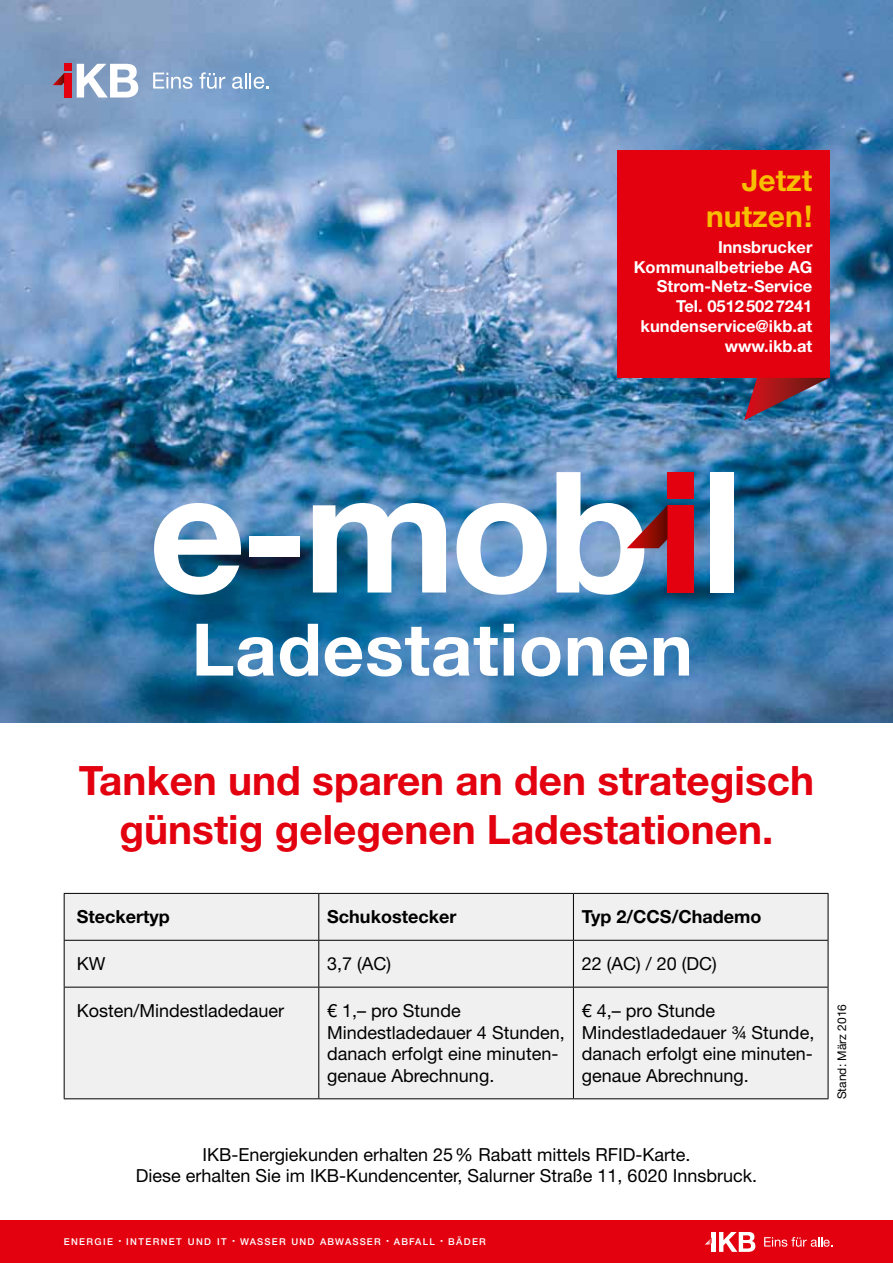
<style>
.page{position:relative;width:893px;height:1263px;background:#fff}
.page>*{position:absolute;margin:0;border:0;box-sizing:border-box;transform-origin:0 0}
.t1{font:700 168.6px "Helvetica Neue";color:#fff}
.t2{font:700 72.45px "Helvetica Neue";letter-spacing:.01em;color:#fff}
.t3{font:700 40.5px/48.6px "Helvetica Neue LT Std";color:#e3000f;text-align:center}
.t4{font:700 30px/36px "Helvetica Neue LT Std";color:#f7bf00;text-align:right}
.t5{font:18px/21.6px "Helvetica Neue LT Std";color:#000}
.t6{font:700 18px "Helvetica Neue LT Std";color:#000}
.t7{font:700 16.5px/19.8px "Helvetica Neue LT Std";color:#fff;text-align:right}
.t8{font:12px "Helvetica Neue LT Std";color:#000}
.t9{font:500 9.45px "Helvetica Neue LT Std";letter-spacing:.145em;color:#fff}
.s1{font-size:13.5px}
</style>
<div class="page">
<div style="left:0;top:1220px;width:893px;height:43px;background:#e3000f"></div>
<img style="left:0;top:0;width:893px;height:723px">
<div style="left:617px;top:150px;width:212px;height:228px;background:#e3000f"></div>
<svg style="left:744px;top:378px;width:85px;height:42px"></svg>
<svg style="left:53px;top:43px;width:216px;height:54px"></svg>
<div style="left:667px;top:472px;width:27px;height:26px;background:#e3000f"></div>
<div style="left:667px;top:505px;width:27px;height:87px;background:#e3000f"></div>
<svg style="left:627px;top:505px;width:40px;height:43px"></svg>
<svg style="left:705px;top:1232px;width:50px;height:20px"></svg>
<svg style="left:764px;top:1237px;width:68px;height:10px"></svg>
<div style="left:65px;top:894px;width:763px;height:204px;background:#f0f0f0"></div>
<hr style="left:64px;top:893px;width:255px;height:1px;background:#000">
<hr style="left:64px;top:894px;width:1px;height:46px;background:#000">
<hr style="left:319px;top:893px;width:254px;height:1px;background:#000">
<hr style="left:318px;top:894px;width:1px;height:46px;background:#000">
<hr style="left:573px;top:893px;width:255px;height:1px;background:#000">
<hr style="left:573px;top:894px;width:1px;height:46px;background:#000">
<hr style="left:828px;top:894px;width:1px;height:46px;background:#000">
<hr style="left:64px;top:940px;width:255px;height:1px;background:#000">
<hr style="left:64px;top:941px;width:1px;height:46px;background:#000">
<hr style="left:319px;top:940px;width:254px;height:1px;background:#000">
<hr style="left:318px;top:941px;width:1px;height:46px;background:#000">
<hr style="left:573px;top:940px;width:255px;height:1px;background:#000">
<hr style="left:573px;top:941px;width:1px;height:46px;background:#000">
<hr style="left:828px;top:941px;width:1px;height:46px;background:#000">
<hr style="left:64px;top:987px;width:255px;height:1px;background:#000">
<hr style="left:64px;top:987px;width:1px;height:111px;background:#000">
<hr style="left:319px;top:987px;width:254px;height:1px;background:#000">
<hr style="left:318px;top:987px;width:1px;height:111px;background:#000">
<hr style="left:573px;top:987px;width:255px;height:1px;background:#000">
<hr style="left:573px;top:987px;width:1px;height:111px;background:#000">
<hr style="left:828px;top:987px;width:1px;height:111px;background:#000">
<hr style="left:64px;top:1098px;width:255px;height:1px;background:#000">
<hr style="left:319px;top:1098px;width:254px;height:1px;background:#000">
<hr style="left:573px;top:1098px;width:255px;height:1px;background:#000">
<h3 class="t4" style="left:706px;top:162px;width:108px">Jetzt nutzen!</h3>
<p class="t7" style="left:634px;top:237px;width:180px">Innsbrucker<br>Kommunalbetriebe AG<br>Strom-Netz-Service<br>Tel. 05125027241 kundenservice@ikb.at www.ikb.at</p>
<h1 class="t1" style="left:149px;top:400px;width:596px">e-mob l</h1>
<h2 class="t2" style="left:192px;top:593px;width:503px">Ladestationen</h2>
<h3 class="t3" style="left:79px;top:755px;width:737px">Tanken und sparen an den strategisch günstig gelegenen Ladestationen.</h3>
<p class="t6" style="left:77px;top:906px;width:95px">Steckertyp</p>
<p class="t6" style="left:327px;top:906px;width:131px">Schukostecker</p>
<p class="t6" style="left:582px;top:906px;width:181px">Typ 2/CCS/Chademo</p>
<p class="t5" style="left:77px;top:953px;width:30px">KW</p>
<p class="t5" style="left:327px;top:953px;width:66px">3,7 (AC)</p>
<p class="t5" style="left:582px;top:953px;width:137px">22 (AC) / 20 (DC)</p>
<p class="t5" style="left:77px;top:999px;width:209px">Kosten/Mindestladedauer</p>
<p class="t5" style="left:327px;top:999px;width:239px">€ 1,– pro Stunde<br>Mindestladedauer 4 Stunden, danach erfolgt eine minuten&shy;genaue Abrechnung.</p>
<p class="t5" style="left:582px;top:999px;width:234px">€ 4,– pro Stunde<br>Mindestladedauer ¾ Stunde, danach erfolgt eine minuten&shy;genaue Abrechnung.</p>
<p class="t5" style="left:136px;top:1143px;width:623px;text-align:center">IKB-Energiekunden erhalten 25% Rabatt mittels RFID-Karte.<br>Diese erhalten Sie im IKB-Kundencenter, Salurner Straße 11, 6020 Innsbruck.</p>
<p class="t9" style="left:64px;top:1236px;width:424px">ENERGIE <span class="s1">·</span> INTERNET UND IT <span class="s1">·</span> WASSER UND ABWASSER <span class="s1">·</span> ABFALL <span class="s1">·</span> BÄDER</p>
<p class="t8" style="left:835px;top:1099px;width:97px;rotate:-90deg">Stand: März 2016</p>
</div>
